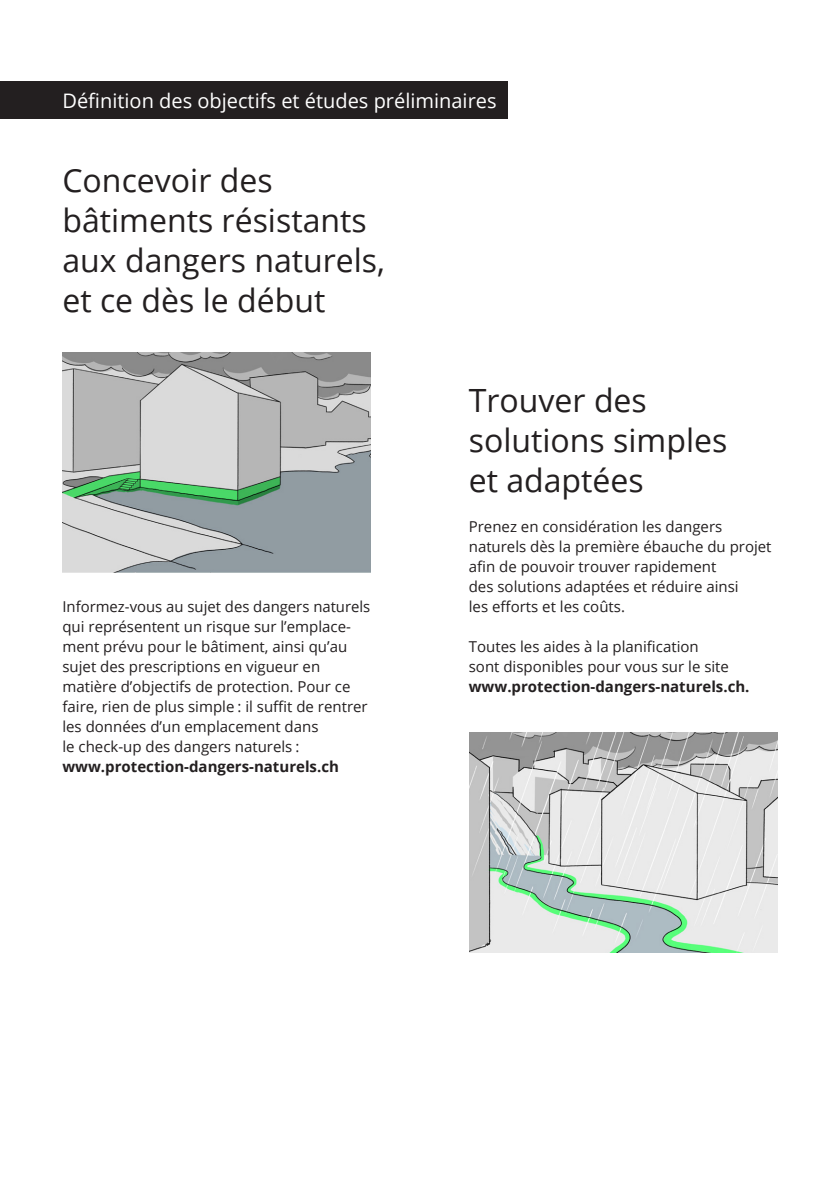
<style>
.page{position:relative;width:840px;height:1191px;background:#fff}
.page>*{position:absolute;margin:0;border:0;box-sizing:border-box;transform-origin:0 0}
.t1{font:32px/40px "Open Sans";color:#231f20}
.t2{font:20px "Open Sans";color:#fff}
.t3{font:15px/20px "Open Sans";color:#231f20}
.t4{font:700 15px "Open Sans";color:#231f20}
</style>
<div class="page">
<img style="left:469px;top:732px;width:308px;height:220px">
<div style="left:0;top:81px;width:507px;height:38px;background:#231f20"></div>
<img style="left:62px;top:352px;width:308px;height:220px">
<h2 class="t2" style="left:62px;top:87px;width:435px">Définition des objectifs et études préliminaires</h2>
<h1 class="t1" style="left:62px;top:160px;width:324px">Concevoir des bâtiments résistants aux dangers naturels, et ce dès le début</h1>
<p class="t3" style="left:62px;top:596px;width:309px">Informez-vous au sujet des dangers naturels qui représentent un risque sur l’emplace&shy;ment prévu pour le bâtiment, ainsi qu’au sujet des prescriptions en vigueur en matière d’objectifs de protection. Pour ce faire, rien de plus simple : il suffit de rentrer les données d’un emplacement dans<br>le check-up des dangers naturels :</p>
<p class="t4" style="left:62px;top:756px;width:278px">www.protection-dangers-naturels.ch</p>
<h1 class="t1" style="left:468px;top:380px;width:260px">Trouver des solutions simples et adaptées</h1>
<p class="t3" style="left:468px;top:516px;width:304px">Prenez en considération les dangers naturels dès la première ébauche du projet afin de pouvoir trouver rapidement<br>des solutions adaptées et réduire ainsi<br>les efforts et les coûts.</p>
<p class="t3" style="left:468px;top:636px;width:261px">Toutes les aides à la planification sont disponibles pour vous sur le site</p>
<p class="t4" style="left:468px;top:676px;width:282px">www.protection-dangers-naturels.ch.</p>
</div>
